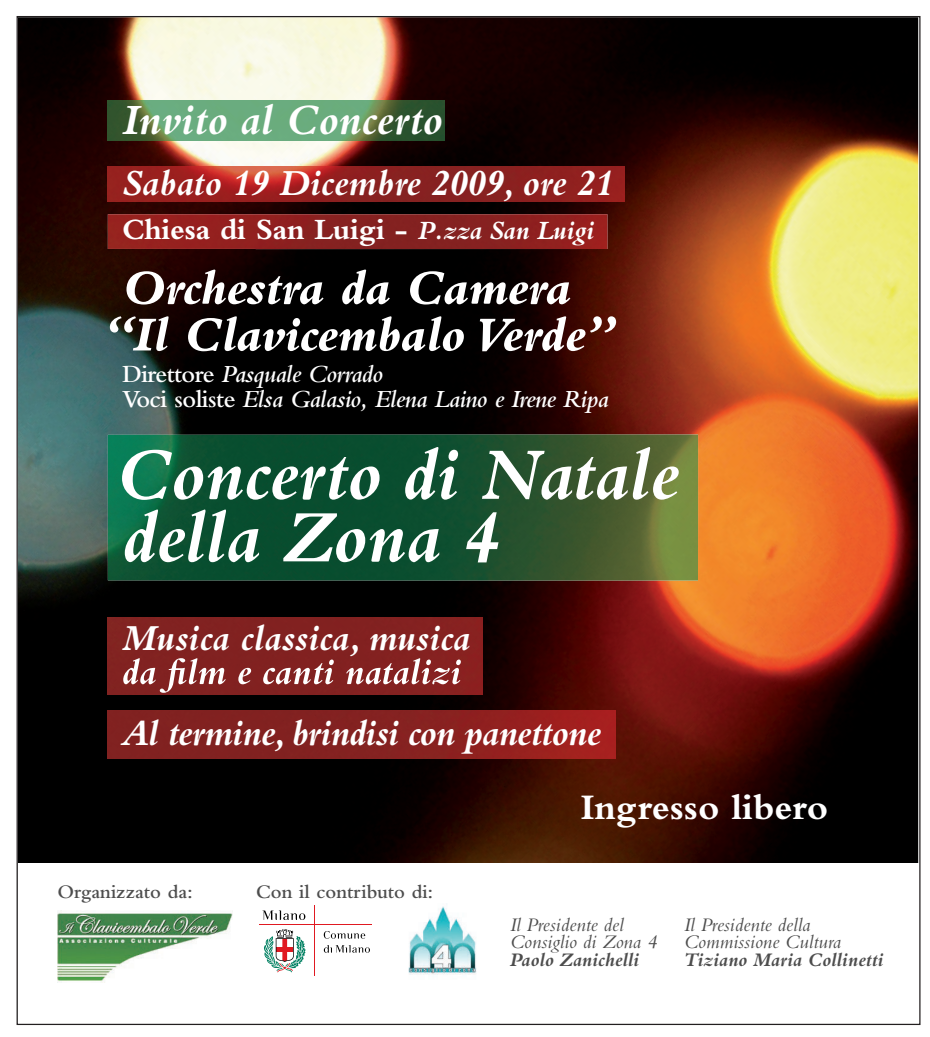
<style>
.page{position:relative;width:930px;height:1037px;background:#fff}
.page>*{position:absolute;margin:0;border:0;box-sizing:border-box;transform-origin:0 0}
.t1{font:italic 800 50.75px "Bembo";letter-spacing:-.01em;color:#fff}
.t2{font:italic 700 45px "Bembo";color:#fff}
.t3{font:italic 700 38.25px "Bembo";color:#fff}
.t4{font:italic 700 38.25px "Bembo";letter-spacing:-.025em;color:#fff}
.t5{font:700 37.5px "Bembo";color:#fff}
.t6{font:700 30.75px "Bembo";letter-spacing:-.01em;color:#fff}
.t7{font:italic 600 25.75px/24.8px "Bembo";letter-spacing:-.025em;color:#fff}
.t8{font:italic 20px/17.5px "Bembo";color:#4d4d4d}
.t9{font:italic 700 20px "Bembo";color:#4d4d4d}
.t10{font:600 20px "Bembo";color:#4d4d4d}
.s1{font-style:italic;font-size:27.5px}
.s2{font-style:normal}
</style>
<div class="page">
<img style="left:19px;top:18px;width:899px;height:844px">
<img style="left:108px;top:166px;width:516px;height:35px">
<img style="left:108px;top:100px;width:336px;height:41px">
<img style="left:108px;top:214px;width:499px;height:35px">
<div style="left:108px;top:617px;width:374px;height:77px;background:#822120"></div>
<img style="left:108px;top:710px;width:507px;height:48px">
<svg style="left:123px;top:658px;width:338px;height:34px;background:#9c4f4e"></svg>
<img style="left:108px;top:434px;width:590px;height:146px">
<svg style="left:122px;top:447px;width:556px;height:53px"></svg>
<svg style="left:125px;top:509px;width:373px;height:53px"></svg>
<hr style="left:314px;top:905px;width:1px;height:70px;background:#e01921">
<hr style="left:259px;top:924px;width:112px;height:1px;background:#e01921">
<svg style="left:324px;top:945px;width:46px;height:7px"></svg>
<svg style="left:324px;top:931px;width:41px;height:7px"></svg>
<svg style="left:262px;top:910px;width:38px;height:10px"></svg>
<svg style="left:299px;top:913px;width:6px;height:7px"></svg>
<svg style="left:264px;top:929px;width:41px;height:43px"></svg>
<img style="left:58px;top:910px;width:174px;height:72px">
<img style="left:408px;top:906px;width:69px;height:69px">
<h2 class="t2" style="left:122px;top:104px;width:322px">Invito al Concerto</h2>
<h3 class="t3" style="left:122px;top:170px;width:492px">Sabato 19 Dicembre 2009, ore 21</h3>
<p class="t6" style="left:122px;top:218px;width:474px">Chiesa di San Luigi - <span class="s1">P.zza San Luigi</span></p>
<h1 class="t1" style="left:122px;top:256px;width:450px">Orchestra da Camera</h1>
<h1 class="t1" style="left:102px;top:303px;width:515px">“Il Clavicembalo Verde”</h1>
<p class="t7" style="left:122px;top:361px;width:488px"><span class="s2">Direttore</span> Pasquale Corrado<br><span class="s2">Voci soliste</span> Elsa Galasio, Elena Laino e Irene Ripa</p>
<h3 class="t3" style="left:122px;top:625px;width:350px">Musica classica, musica</h3>
<h3 class="t4" style="left:122px;top:719px;width:480px">Al termine, brindisi con panettone</h3>
<p class="t10" style="left:58px;top:884px;width:137px">Organizzato da:</p>
<p class="t10" style="left:256px;top:884px;width:179px">Con il contributo di:</p>
<h3 class="t5" style="left:580px;top:794px;width:249px">Ingresso libero</h3>
<p class="t8" style="left:509px;top:917px;width:149px">Il Presidente del<br>Consiglio di Zona 4</p>
<p class="t9" style="left:509px;top:952px;width:131px">Paolo Zanichelli</p>
<p class="t8" style="left:683px;top:917px;width:159px">Il Presidente della<br>Commissione Cultura</p>
<p class="t9" style="left:683px;top:952px;width:201px">Tiziano Maria Collinetti</p>
</div>
